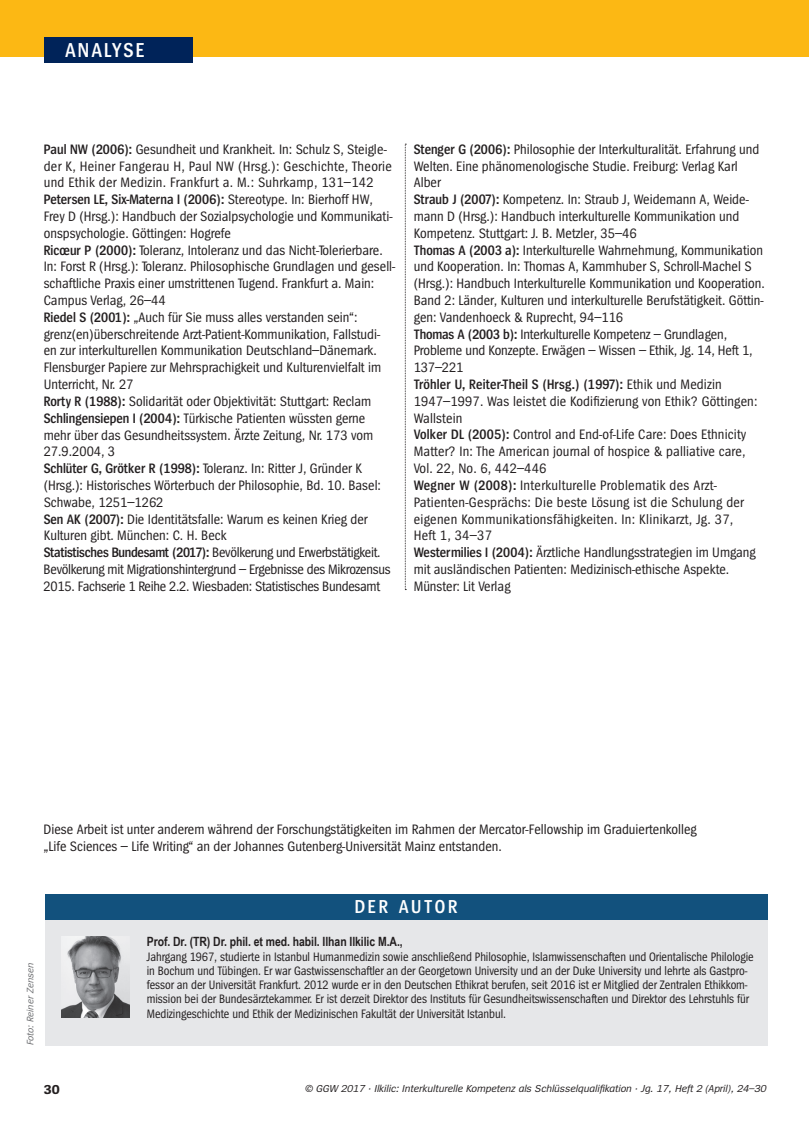
<style>
.page{position:relative;width:812px;height:1131px;background:#fff}
.page>*{position:absolute;margin:0;border:0;box-sizing:border-box;transform-origin:0 0}
.t1{font:600 21px "Spiegel Cd";letter-spacing:.1em;color:#fff}
.t2{font:600 19.5px "Spiegel Cd";letter-spacing:.14em;color:#fff}
.t3{font:14.25px/16.8px "Spiegel Cd";color:#231f20}
.t4{font:700 13.5px "Spiegel";color:#231f20}
.t5{font:12.75px/14.2px "Spiegel Cd";letter-spacing:-.005em;color:#231f20;scale:.96 1}
.t6{font:700 12.75px "Arial Narrow";letter-spacing:-.005em;color:#231f20}
.t7{font:italic 10.5px "Spiegel";color:#231f20}
.t8{font:italic 9.75px "Spiegel";color:#6c6d70}
.s1{font-weight:600}
</style>
<div class="page">
<div style="left:0;top:0;width:809px;height:57px;background:#fcb814"></div>
<div style="left:44px;top:37px;width:149px;height:26px;background:#002359"></div>
<svg style="left:405px;top:144px;width:1px;height:446px"></svg>
<div style="left:45px;top:917px;width:723px;height:128px;background:#e6e7e9"></div>
<div style="left:45px;top:894px;width:723px;height:25px;background:#12517d"></div>
<img style="left:62px;top:936px;width:68px;height:81px">
<h1 class="t1" style="left:65px;top:40px;width:81px">ANALYSE</h1>
<p class="t3" style="left:44px;top:141px;width:353px"><span class="s1">Paul NW (2006):</span> Gesundheit und Krankheit. In: Schulz S, Steigle&shy;der K, Heiner Fangerau H, Paul NW (Hrsg.): Geschichte, Theorie und Ethik der Medizin. Frankfurt a. M.: Suhrkamp, 131–142<br><span class="s1">Petersen LE, Six-Materna I (2006):</span> Stereotype. In: Bierhoff HW, Frey D (Hrsg.): Handbuch der Sozialpsychologie und Kommunikati&shy;onspsychologie. Göttingen: Hogrefe<br><span class="s1">Ricœur P (2000):</span> Toleranz, Intoleranz und das Nicht-Tolerierbare.<br>In: Forst R (Hrsg.): Toleranz. Philosophische Grundlagen und gesell&shy;schaftliche Praxis einer umstrittenen Tugend. Frankfurt a. Main:<br>Campus Verlag, 26–44<br><span class="s1">Riedel S (2001):</span> „Auch für Sie muss alles verstanden sein“: grenz(en)überschreitende Arzt-Patient-Kommunikation, Fallstudi&shy;en zur interkulturellen Kommunikation Deutschland–Dänemark.<br>Flensburger Papiere zur Mehrsprachigkeit und Kulturenvielfalt im Unterricht, Nr. 27<br><span class="s1">Rorty R (1988):</span> Solidarität oder Objektivität: Stuttgart: Reclam <span class="s1">Schlingensiepen I (2004):</span> Türkische Patienten wüssten gerne mehr über das Gesundheitssystem. Ärzte Zeitung, Nr. 173 vom 27.9.2004, 3<br><span class="s1">Schlüter G, Grötker R (1998):</span> Toleranz. In: Ritter J, Gründer K (Hrsg.): Historisches Wörterbuch der Philosophie, Bd. 10. Basel:<br>Schwabe, 1251–1262<br><span class="s1">Sen AK (2007):</span> Die Identitätsfalle: Warum es keinen Krieg der Kulturen gibt. München: C. H. Beck<br><span class="s1">Statistisches Bundesamt (2017):</span> Bevölkerung und Erwerbstätigkeit.<br>Bevölkerung mit Migrationshintergrund – Ergebnisse des Mikrozensus 2015. Fachserie 1 Reihe 2.2. Wiesbaden: Statistisches Bundesamt</p>
<p class="t3" style="left:414px;top:141px;width:353px"><span class="s1">Stenger G (2006):</span> Philosophie der Interkulturalität. Erfahrung und Welten. Eine phänomenologische Studie. Freiburg: Verlag Karl Alber<br><span class="s1">Straub J (2007):</span> Kompetenz. In: Straub J, Weidemann A, Weide&shy;mann D (Hrsg.): Handbuch interkulturelle Kommunikation und Kompetenz. Stuttgart: J. B. Metzler, 35–46<br><span class="s1">Thomas A (2003 a):</span> Interkulturelle Wahrnehmung, Kommunikation und Kooperation. In: Thomas A, Kammhuber S, Schroll-Machel S (Hrsg.): Handbuch Interkulturelle Kommunikation und Kooperation.<br>Band 2: Länder, Kulturen und interkulturelle Berufstätigkeit. Göttin&shy;gen: Vandenhoeck &amp; Ruprecht, 94–116<br><span class="s1">Thomas A (2003 b):</span> Interkulturelle Kompetenz – Grundlagen, Probleme und Konzepte. Erwägen – Wissen – Ethik, Jg. 14, Heft 1, 137–221<br><span class="s1">Tröhler U, Reiter-Theil S (Hrsg.) (1997):</span> Ethik und Medizin 1947–1997. Was leistet die Kodifizierung von Ethik? Göttingen:<br>Wallstein<br><span class="s1">Volker DL (2005):</span> Control and End-of-Life Care: Does Ethnicity Matter? In: The American journal of hospice &amp; palliative care, Vol. 22, No. 6, 442–446<br><span class="s1">Wegner W (2008):</span> Interkulturelle Problematik des Arzt-Patienten-Gesprächs: Die beste Lösung ist die Schulung der eigenen Kommunikationsfähigkeiten. In: Klinikarzt, Jg. 37,<br>Heft 1, 34–37<br><span class="s1">Westermilies I (2004):</span> Ärztliche Handlungsstrategien im Umgang mit ausländischen Patienten: Medizinisch-ethische Aspekte.<br>Münster: Lit Verlag</p>
<p class="t3" style="left:44px;top:822px;width:655px">Diese Arbeit ist unter anderem während der Forschungstätigkeiten im Rahmen der Mercator-Fellowship im Graduiertenkolleg „Life Sciences – Life Writing“ an der Johannes Gutenberg-Universität Mainz entstanden.</p>
<p class="t8" style="left:25px;top:1045px;width:84px;rotate:-90deg">Foto: Reiner Zensen</p>
<h2 class="t2" style="left:355px;top:897px;width:104px">DER AUTOR</h2>
<p class="t6" style="left:147px;top:932px;width:258px">Prof. Dr. (TR) Dr. phil. et med. habil. Ilhan Ilkilic M.A.,</p>
<p class="t5" style="left:147px;top:949px;width:634px">Jahrgang 1967, studierte in Istanbul Humanmedizin sowie anschließend Philosophie, Islamwissenschaften und Orientalische Philologie in Bochum und Tübingen. Er war Gastwissenschaftler an der Georgetown University und an der Duke University und lehrte als Gastpro&shy;fessor an der Universität Frankfurt. 2012 wurde er in den Deutschen Ethikrat berufen, seit 2016 ist er Mitglied der Zentralen Ethikkom&shy;mission bei der Bundesärztekammer. Er ist derzeit Direktor des Instituts für Gesundheitswissenschaften und Direktor des Lehrstuhls für Medizingeschichte und Ethik der Medizinischen Fakultät der Universität Istanbul.</p>
<p class="t4" style="left:44px;top:1083px;width:18px">30</p>
<p class="t7" style="left:305px;top:1083px;width:463px">© GGW 2017 · Ilkilic: Interkulturelle Kompetenz als Schlüsselqualifikation · Jg. 17, Heft 2 (April), 24–30</p>
</div>
